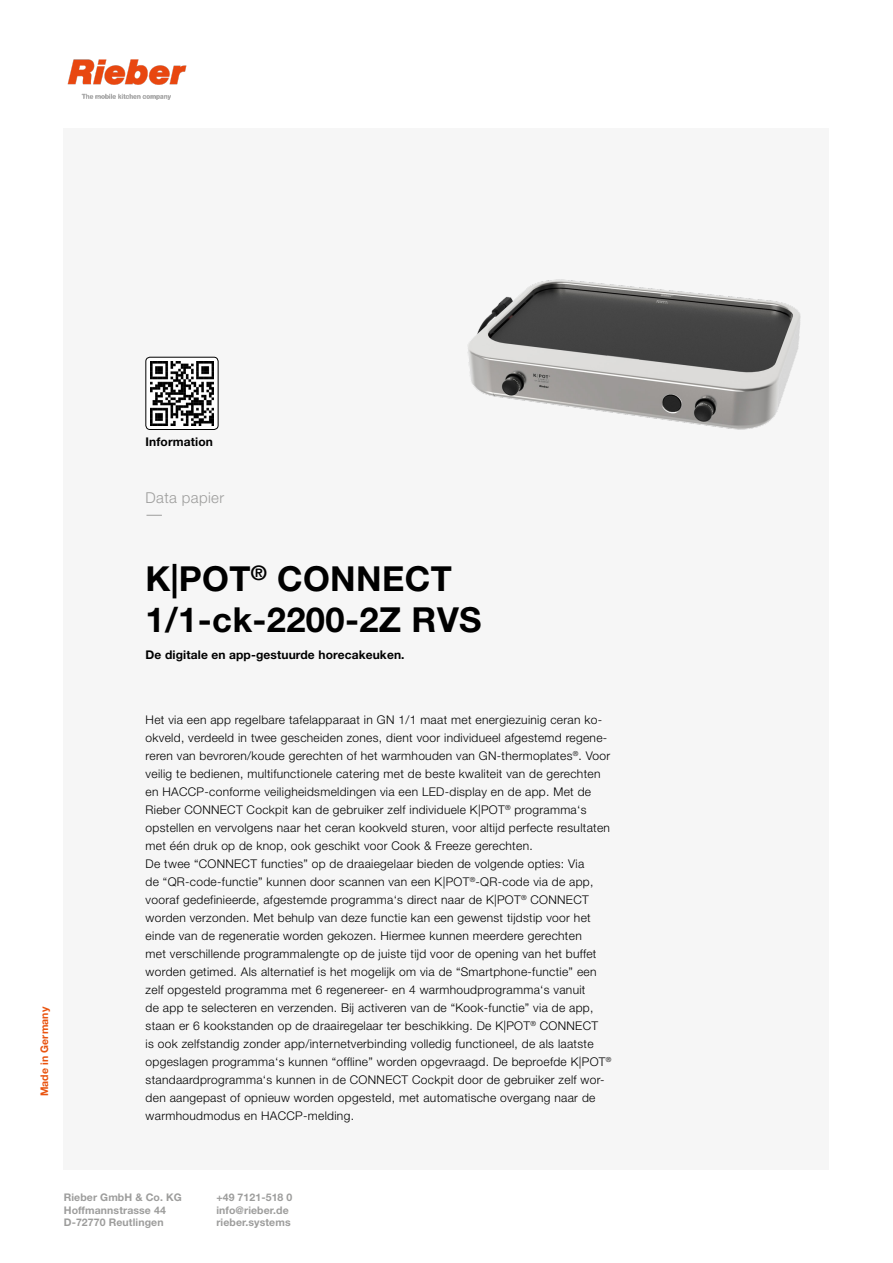
<style>
.page{position:relative;width:893px;height:1263px;background:#fff}
.page>*{position:absolute;margin:0;border:0;box-sizing:border-box;transform-origin:0 0}
.t1{font:700 34.5px/40.5px "Helvetica Neue LT Std";letter-spacing:.01em;color:#000}
.t2{font:300 15px "Helvetica Neue LT Std";letter-spacing:.025em;color:#9d9d9c}
.t3{font:300 12px/18px "Helvetica Neue LT Std";letter-spacing:.025em;color:#000}
.t4{font:700 12px "Helvetica Neue LT Std";letter-spacing:.01em;color:#000}
.t5{font:700 10.5px/12.6px "Helvetica Neue LT Std";letter-spacing:.01em;color:#9d9d9c}
.t6{font:700 10.5px "Helvetica Neue LT Std";letter-spacing:.01em;color:#e9530e}
</style>
<div class="page">
<div style="left:64px;top:128px;width:765px;height:1041px;background:#f6f6f6"></div>
<img style="left:67px;top:59px;width:120px;height:41px">
<img style="left:467px;top:279px;width:334px;height:151px">
<svg style="left:146px;top:515px;width:16px;height:1px"></svg>
<div style="left:146px;top:357px;width:72px;height:72px;background:#fff;border-radius:4px"></div>
<div style="left:146px;top:357px;width:72px;height:73px;border:1px solid #000;border-radius:4px"></div>
<img style="left:150px;top:361px;width:64px;height:64px">
<p class="t6" style="left:38px;top:1096px;width:91px;rotate:-90deg">Made in Germany</p>
<p class="t4" style="left:146px;top:435px;width:69px">Information</p>
<p class="t2" style="left:146px;top:488px;width:80px">Data papier</p>
<h1 class="t1" style="left:146px;top:558px;width:337px">K|POT<sup>®</sup> CONNECT<br>1/1-ck-2200-2Z RVS</h1>
<p class="t4" style="left:146px;top:648px;width:260px">De digitale en app-gestuurde horecakeuken.</p>
<p class="t3" style="left:146px;top:711px;width:467px">Het via een app regelbare tafelapparaat in GN 1/1 maat met energiezuinig ceran ko&shy;okveld, verdeeld in twee gescheiden zones, dient voor individueel afgestemd regene&shy;reren van bevroren/koude gerechten of het warmhouden van GN-thermoplates<sup>®</sup>. Voor veilig te bedienen, multifunctionele catering met de beste kwaliteit van de gerechten en HACCP-conforme veiligheidsmeldingen via een LED-display en de app. Met de Rieber CONNECT Cockpit kan de gebruiker zelf individuele K|POT<sup>®</sup> programma‘s opstellen en vervolgens naar het ceran kookveld sturen, voor altijd perfecte resultaten met één druk op de knop, ook geschikt voor Cook &amp; Freeze gerechten.<br>De twee “CONNECT functies” op de draaiegelaar bieden de volgende opties: Via<br>de “QR-code-functie” kunnen door scannen van een K|POT<sup>®</sup>-QR-code via de app, vooraf gedefinieerde, afgestemde programma‘s direct naar de K|POT<sup>®</sup> CONNECT worden verzonden. Met behulp van deze functie kan een gewenst tijdstip voor het einde van de regeneratie worden gekozen. Hiermee kunnen meerdere gerechten<br>met verschillende programmalengte op de juiste tijd voor de opening van het buffet worden getimed. Als alternatief is het mogelijk om via de “Smartphone-functie” een zelf opgesteld programma met 6 regenereer- en 4 warmhoudprogramma‘s vanuit<br>de app te selecteren en verzenden. Bij activeren van de “Kook-functie” via de app, staan er 6 kookstanden op de draairegelaar ter beschikking. De K|POT<sup>®</sup> CONNECT<br>is ook zelfstandig zonder app/internetverbinding volledig functioneel, de als laatste opgeslagen programma‘s kunnen “offline” worden opgevraagd. De beproefde K|POT<sup>® </sup>standaardprogramma‘s kunnen in de CONNECT Cockpit door de gebruiker zelf wor&shy;den aangepast of opnieuw worden opgesteld, met automatische overgang naar de warmhoudmodus en HACCP-melding.</p>
<p class="t5" style="left:64px;top:1191px;width:120px">Rieber GmbH &amp; Co. KG<br>Hoffmannstrasse 44<br>D-72770 Reutlingen</p>
<p class="t5" style="left:216px;top:1191px;width:77px">+49 7121-518 0 info@rieber.de rieber.systems</p>
</div>
